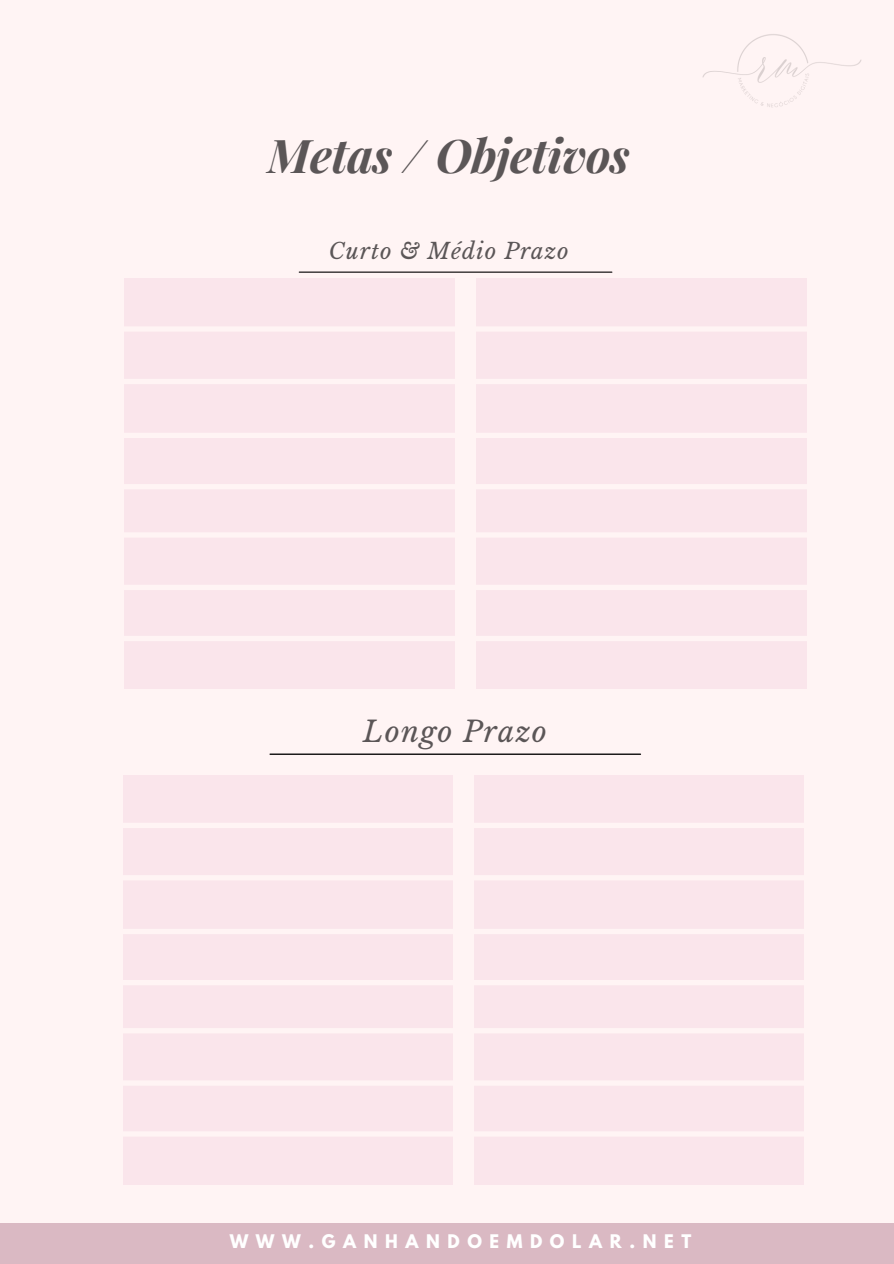
<style>
.page{position:relative;width:894px;height:1264px;background:#fff}
.page>*{position:absolute;margin:0;border:0;box-sizing:border-box;transform-origin:0 0}
.t1{font:italic 700 46.5px "Playfair Display";letter-spacing:-.01em;color:#5b5657}
.t2{font:italic 28.65px "Libre Baskerville";letter-spacing:.045em;color:#5b5657}
.t3{font:italic 21.9px "Libre Baskerville";letter-spacing:.045em;color:#5b5657}
.t4{font:700 16.65px "League Spartan";letter-spacing:.455em;color:#fff}
</style>
<div class="page">
<div style="left:0;top:0;width:893px;height:1263px;background:#fff4f4"></div>
<div style="left:124px;top:278px;width:331px;height:411px;background:#f9dfe8"></div>
<div style="left:476px;top:278px;width:330px;height:411px;background:#f9dfe8"></div>
<div style="left:0;top:326px;width:893px;height:5px;background:#fff4f4"></div>
<div style="left:0;top:379px;width:893px;height:5px;background:#fff4f4"></div>
<div style="left:0;top:433px;width:893px;height:5px;background:#fff4f4"></div>
<div style="left:0;top:484px;width:893px;height:5px;background:#fff4f4"></div>
<div style="left:0;top:532px;width:893px;height:5px;background:#fff4f4"></div>
<div style="left:0;top:584px;width:893px;height:6px;background:#fff4f4"></div>
<div style="left:0;top:636px;width:893px;height:5px;background:#fff4f4"></div>
<hr style="left:299px;top:271px;width:312px;height:2px;background:#000">
<div style="left:123px;top:775px;width:330px;height:409px;background:#f9dfe8"></div>
<div style="left:474px;top:775px;width:329px;height:409px;background:#f9dfe8"></div>
<div style="left:0;top:822px;width:893px;height:6px;background:#fff4f4"></div>
<div style="left:0;top:875px;width:893px;height:5px;background:#fff4f4"></div>
<div style="left:0;top:928px;width:893px;height:6px;background:#fff4f4"></div>
<div style="left:0;top:979px;width:893px;height:6px;background:#fff4f4"></div>
<div style="left:0;top:1028px;width:893px;height:5px;background:#fff4f4"></div>
<div style="left:0;top:1080px;width:893px;height:5px;background:#fff4f4"></div>
<div style="left:0;top:1131px;width:893px;height:5px;background:#fff4f4"></div>
<hr style="left:270px;top:753px;width:370px;height:2px;background:#000">
<img style="left:702px;top:34px;width:160px;height:73px">
<div style="left:0;top:1223px;width:893px;height:40px;background:#dab9c3"></div>
<p class="t1" style="left:268px;top:122px;width:363px">Metas / Objetivos</p>
<h1 class="t3" style="left:329px;top:238px;width:241px">Curto &amp; Médio Prazo</h1>
<h3 class="t2" style="left:363px;top:714px;width:185px">Longo Prazo</h3>
<h2 class="t4" style="left:229px;top:1233px;width:463px">WWW.GANHANDOEMDOLAR.NET</h2>
</div>
